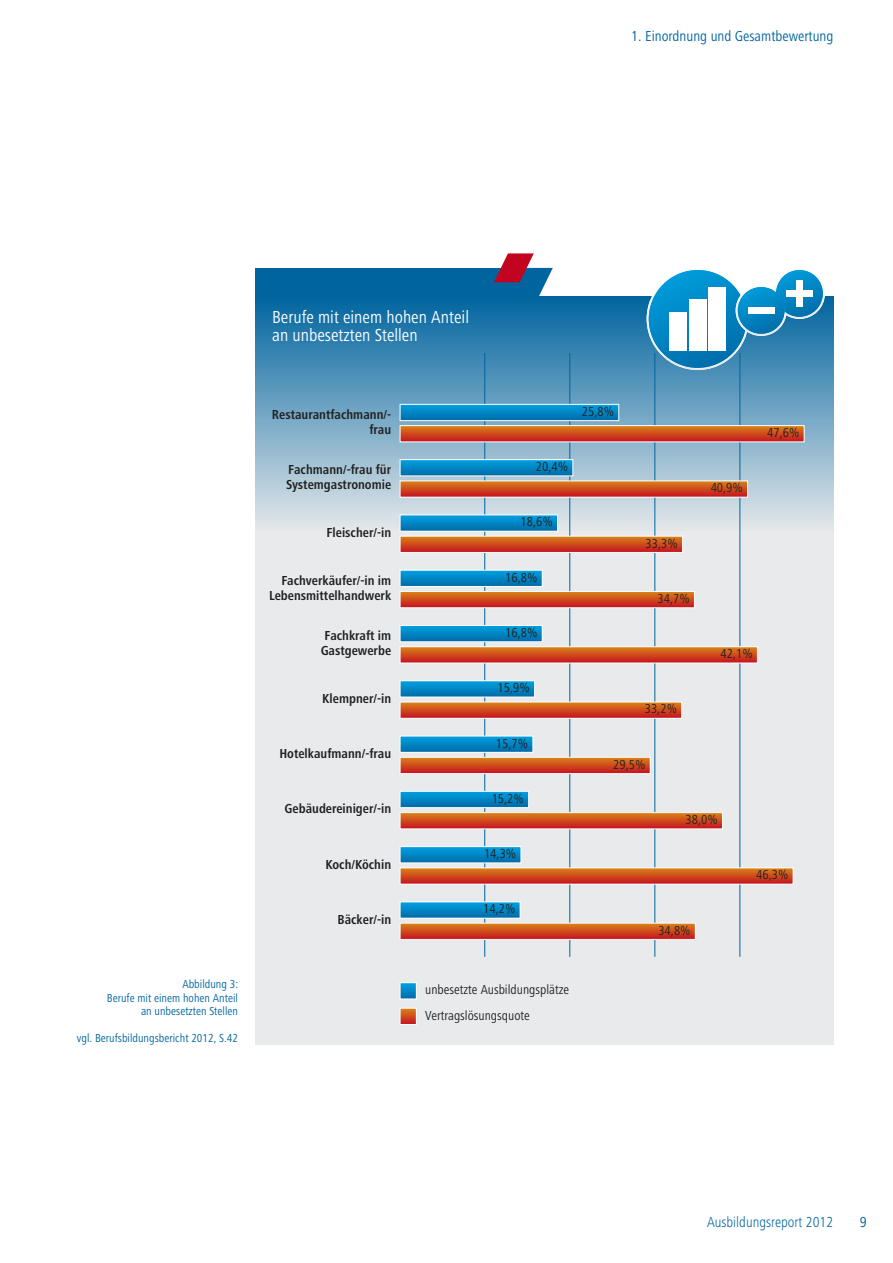
<style>
.page{position:relative;width:893px;height:1263px;background:#fff}
.page>*{position:absolute;margin:0;border:0;box-sizing:border-box;transform-origin:0 0}
.t1{font:condensed 18px/18px "Frutiger Next LT";color:#fff}
.t2{font:condensed 15px "Frutiger Next LT";color:#00649f}
.t3{font:300 condensed 15px "Frutiger Next LT";color:#00649f}
.t4{font:700 condensed 13.5px/15px "Frutiger Next LT";color:#222122;text-align:right}
.t5{font:condensed 13.5px/25.5px "Frutiger Next LT";color:#222122}
.t6{font:condensed 12px/13.5px "Frutiger Next LT";color:#00649f;text-align:right}
</style>
<div class="page">
<div style="left:255px;top:506px;width:578px;height:539px;background:#e8eaeb"></div>
<div style="left:255px;top:268px;width:283px;height:30px;background:#00649f"></div>
<div style="left:255px;top:297px;width:578px;height:234px;background:linear-gradient(to bottom,#02659f,#e4e8ea)"></div>
<svg style="left:494px;top:253px;width:59px;height:44px"></svg>
<hr style="left:484px;top:353px;width:1px;height:604px;background:#00649f">
<hr style="left:569px;top:353px;width:1px;height:604px;background:#00649f">
<hr style="left:654px;top:353px;width:1px;height:604px;background:#00649f">
<hr style="left:739px;top:353px;width:1px;height:604px;background:#00649f">
<svg style="left:402px;top:406px;width:215px;height:13px;background:#0085c4"></svg>
<div style="left:400px;top:404px;width:219px;height:17px;border:1px solid #fff"></div>
<svg style="left:402px;top:427px;width:400px;height:13px;background:#cf4c1c"></svg>
<div style="left:400px;top:425px;width:404px;height:17px;border:1px solid #fff"></div>
<svg style="left:402px;top:461px;width:169px;height:13px;background:#0086c5"></svg>
<div style="left:400px;top:459px;width:173px;height:17px;border:1px solid #fff"></div>
<svg style="left:402px;top:482px;width:344px;height:13px;background:#d04e1b"></svg>
<div style="left:400px;top:480px;width:348px;height:17px;border:1px solid #fff"></div>
<svg style="left:402px;top:516px;width:154px;height:13px;background:#0087c6"></svg>
<div style="left:400px;top:514px;width:158px;height:17px;border:1px solid #fff"></div>
<svg style="left:402px;top:538px;width:279px;height:13px;background:#cf491c"></svg>
<div style="left:400px;top:536px;width:283px;height:17px;border:1px solid #fff"></div>
<svg style="left:402px;top:572px;width:139px;height:13px;background:#0085c3"></svg>
<div style="left:400px;top:570px;width:143px;height:17px;border:1px solid #fff"></div>
<svg style="left:402px;top:593px;width:291px;height:13px;background:#cf4b1c"></svg>
<div style="left:400px;top:591px;width:295px;height:17px;border:1px solid #fff"></div>
<svg style="left:402px;top:627px;width:139px;height:13px;background:#0086c4"></svg>
<div style="left:400px;top:625px;width:143px;height:17px;border:1px solid #fff"></div>
<svg style="left:402px;top:648px;width:354px;height:13px;background:#cf4d1b"></svg>
<div style="left:400px;top:646px;width:358px;height:17px;border:1px solid #fff"></div>
<svg style="left:402px;top:682px;width:131px;height:13px;background:#0087c5"></svg>
<div style="left:400px;top:680px;width:135px;height:17px;border:1px solid #fff"></div>
<svg style="left:402px;top:704px;width:278px;height:13px;background:#ce481c"></svg>
<div style="left:400px;top:702px;width:282px;height:17px;border:1px solid #fff"></div>
<svg style="left:402px;top:738px;width:129px;height:13px;background:#0084c2"></svg>
<div style="left:400px;top:736px;width:133px;height:17px;border:1px solid #fff"></div>
<svg style="left:402px;top:759px;width:247px;height:13px;background:#cf4a1c"></svg>
<div style="left:400px;top:757px;width:251px;height:17px;border:1px solid #fff"></div>
<svg style="left:402px;top:793px;width:125px;height:13px;background:#0085c4"></svg>
<div style="left:400px;top:791px;width:129px;height:17px;border:1px solid #fff"></div>
<svg style="left:402px;top:814px;width:319px;height:13px;background:#cf4c1c"></svg>
<div style="left:400px;top:812px;width:323px;height:17px;border:1px solid #fff"></div>
<svg style="left:402px;top:848px;width:117px;height:13px;background:#0086c5"></svg>
<div style="left:400px;top:846px;width:121px;height:17px;border:1px solid #fff"></div>
<svg style="left:402px;top:869px;width:389px;height:13px;background:#d04e1b"></svg>
<div style="left:400px;top:867px;width:393px;height:17px;border:1px solid #fff"></div>
<svg style="left:402px;top:903px;width:116px;height:13px;background:#0087c6"></svg>
<div style="left:400px;top:901px;width:120px;height:17px;border:1px solid #fff"></div>
<svg style="left:402px;top:984px;width:13px;height:13px"></svg>
<div style="left:400px;top:982px;width:17px;height:17px;border:1px solid #fff"></div>
<svg style="left:402px;top:925px;width:292px;height:13px;background:#cf491c"></svg>
<div style="left:400px;top:923px;width:296px;height:17px;border:1px solid #fff"></div>
<svg style="left:402px;top:1010px;width:13px;height:13px"></svg>
<div style="left:400px;top:1008px;width:17px;height:17px;border:1px solid #fff"></div>
<div style="left:774px;top:268px;width:51px;height:51px;background:#fbfcfc;border-radius:50%"></div>
<svg style="left:649px;top:270px;width:174px;height:98px"></svg>
<div style="left:738px;top:287px;width:46px;height:47px;background:linear-gradient(to bottom,#059bda,#0673ae);border-radius:50%"></div>
<div style="left:748px;top:307px;width:26px;height:7px;background:#fff"></div>
<div style="left:709px;top:287px;width:17px;height:64px;background:#fff"></div>
<div style="left:669px;top:313px;width:17px;height:38px;background:#fff"></div>
<div style="left:689px;top:300px;width:17px;height:51px;background:#fff"></div>
<p class="t2" style="left:631px;top:31px;width:204px">1. Einordnung und Gesamtbewertung</p>
<p class="t6" style="left:107px;top:979px;width:133px">Abbildung 3:<br>Berufe mit einem hohen Anteil an unbesetzten Stellen</p>
<p class="t6" style="left:77px;top:1033px;width:163px">vgl. Berufsbildungsbericht 2012, S.42</p>
<h1 class="t1" style="left:272px;top:310px;width:198px">Berufe mit einem hohen Anteil an unbesetzten Stellen</h1>
<p class="t4" style="left:272px;top:408px;width:121px">Restaurantfachmann/- frau</p>
<p class="t5" style="left:582px;top:400px;width:34px">25,8%</p>
<p class="t4" style="left:286px;top:464px;width:107px;text-align:left">Fachmann/-frau für<br>Systemgastronomie</p>
<p class="t5" style="left:536px;top:455px;width:34px">20,4%</p>
<p class="t4" style="left:327px;top:526px;width:66px">Fleischer/-in</p>
<p class="t5" style="left:521px;top:511px;width:34px">18,6%</p>
<p class="t4" style="left:269px;top:574px;width:124px">Fachverkäufer/-in im<br>Lebensmittelhandwerk</p>
<p class="t5" style="left:505px;top:566px;width:34px">16,8%</p>
<p class="t4" style="left:321px;top:629px;width:72px;text-align:left">Fachkraft im<br>Gastgewerbe</p>
<p class="t5" style="left:505px;top:621px;width:34px">16,8%</p>
<p class="t4" style="left:322px;top:692px;width:71px">Klempner/-in</p>
<p class="t4" style="left:279px;top:748px;width:113px">Hotelkaufmann/-frau</p>
<p class="t5" style="left:498px;top:676px;width:34px">15,9%</p>
<p class="t5" style="left:496px;top:732px;width:34px">15,7%</p>
<p class="t5" style="left:646px;top:532px;width:34px">33,3%</p>
<p class="t5" style="left:657px;top:587px;width:34px">34,7%</p>
<p class="t5" style="left:645px;top:698px;width:34px">33,2%</p>
<p class="t5" style="left:613px;top:753px;width:34px">29,5%</p>
<p class="t5" style="left:711px;top:477px;width:34px">40,9%</p>
<p class="t5" style="left:720px;top:642px;width:34px">42,1%</p>
<p class="t4" style="left:285px;top:803px;width:108px">Gebäudereiniger/-in</p>
<p class="t5" style="left:492px;top:787px;width:34px">15,2%</p>
<p class="t5" style="left:686px;top:808px;width:34px">38,0%</p>
<p class="t5" style="left:767px;top:421px;width:34px">47,6%</p>
<p class="t4" style="left:325px;top:858px;width:67px">Koch/Köchin</p>
<p class="t4" style="left:338px;top:913px;width:55px">Bäcker/-in</p>
<p class="t5" style="left:484px;top:842px;width:34px">14,3%</p>
<p class="t5" style="left:483px;top:897px;width:34px">14,2%</p>
<p class="t5" style="left:425px;top:978px;width:145px">unbesetzte Ausbildungsplätze<br>Vertragslösungsquote</p>
<p class="t5" style="left:658px;top:919px;width:34px">34,8%</p>
<p class="t5" style="left:756px;top:863px;width:34px">46,3%</p>
<p class="t3" style="left:707px;top:1217px;width:128px">Ausbildungsreport 2012</p>
<p class="t2" style="left:860px;top:1217px;width:8px">9</p>
</div>
